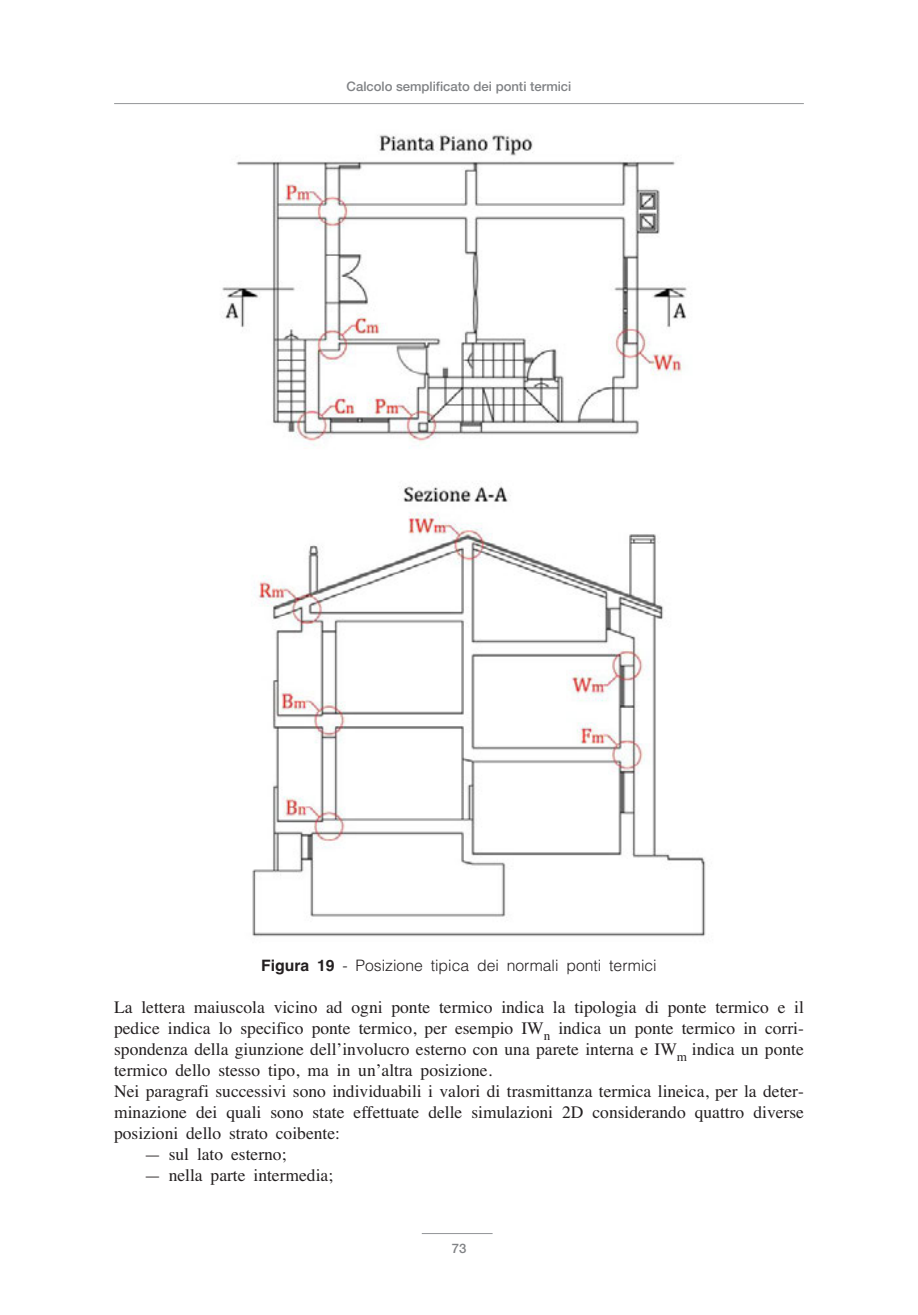
<style>
.page{position:relative;width:918px;height:1315px;background:#fff}
.page>*{position:absolute;margin:0;border:0;box-sizing:border-box;transform-origin:0 0}
.t1{font:17.5px/21px "Times";color:#231f20}
.t2{font:300 15.75px "Helvetica";color:#231f20}
.t3{font:500 13.12px "Helvetica Neue";color:#808285}
.s1{font-weight:700}
</style>
<div class="page">
<img style="left:222px;top:134px;width:484px;height:803px">
<hr style="left:114px;top:103px;width:690px;height:1px;background:#939598">
<hr style="left:422px;top:1233px;width:70px;height:1px;background:#939598">
<p class="t3" style="left:346px;top:82px;width:226px">Calcolo semplificato dei ponti termici</p>
<p class="t2" style="left:261px;top:960px;width:397px"><span class="s1">Figura 19</span> - Posizione tipica dei normali ponti termici</p>
<p class="t1" style="left:114px;top:998px;width:691px">La lettera maiuscola vicino ad ogni ponte termico indica la tipologia di ponte termico e il pedice indica lo specifico ponte termico, per esempio IW<sub>n</sub> indica un ponte termico in corri&shy;spondenza della giunzione dell’involucro esterno con una parete interna e IW<sub>m</sub> indica un ponte termico dello stesso tipo, ma in un’altra posizione.<br>Nei paragrafi successivi sono individuabili i valori di trasmittanza termica lineica, per la deter&shy;minazione dei quali sono state effettuate delle simulazioni 2D considerando quattro diverse posizioni dello strato coibente:</p>
<p class="t1" style="left:144px;top:1145px;width:144px">— sul lato esterno;</p>
<p class="t1" style="left:144px;top:1166px;width:191px">— nella parte intermedia;</p>
<p class="t3" style="left:452px;top:1243px;width:16px">73</p>
</div>
